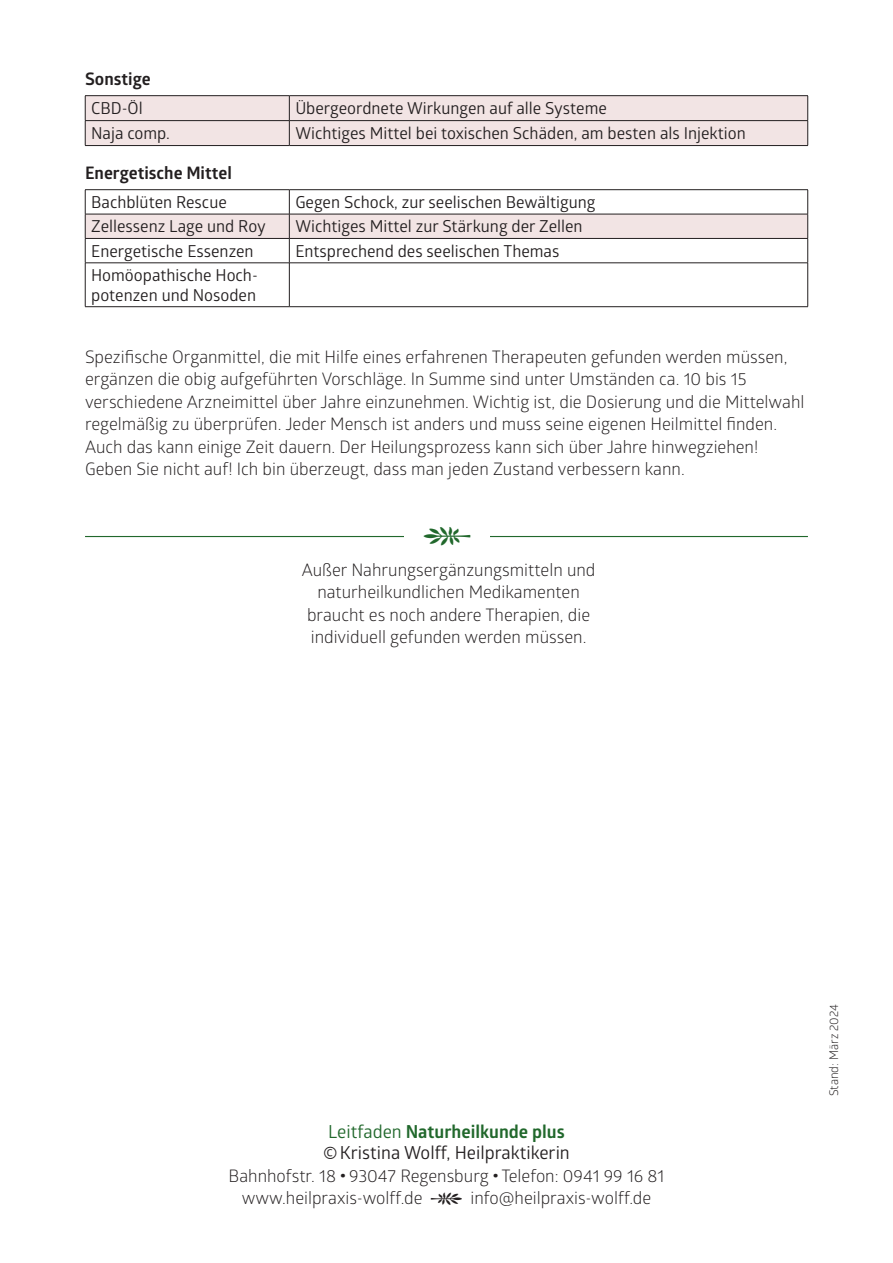
<style>
.page{position:relative;width:893px;height:1263px;background:#fff}
.page>*{position:absolute;margin:0;border:0;box-sizing:border-box;transform-origin:0 0}
.t1{font:18px/21.6px "Glober";color:#231f20}
.t2{font:17.25px/22.5px "Glober";color:#231f20}
.t3{font:700 17.25px "Glober";color:#231f20}
.t4{font:16.5px/19.5px "Glober";color:#231f20}
.t5{font:12px "Glober";color:#231f20}
.s1{color:#21682c}
.s2{font-weight:700;color:#21682c}
.s3{font-family:"Bosobogolo";font-weight:900}
</style>
<div class="page">
<hr style="left:85px;top:95px;width:204px;height:1px;background:#231f20">
<hr style="left:289px;top:95px;width:519px;height:1px;background:#231f20">
<div style="left:85px;top:96px;width:723px;height:49px;background:#f2e4e4"></div>
<hr style="left:85px;top:145px;width:204px;height:1px;background:#231f20">
<hr style="left:289px;top:145px;width:519px;height:1px;background:#231f20">
<hr style="left:85px;top:189px;width:204px;height:1px;background:#231f20">
<hr style="left:289px;top:189px;width:519px;height:1px;background:#231f20">
<svg style="left:85px;top:190px;width:723px;height:73px"></svg>
<hr style="left:85px;top:263px;width:204px;height:1px;background:#231f20">
<hr style="left:85px;top:263px;width:1px;height:43px;background:#231f20">
<hr style="left:289px;top:263px;width:519px;height:1px;background:#231f20">
<hr style="left:289px;top:263px;width:1px;height:43px;background:#231f20">
<hr style="left:807px;top:263px;width:1px;height:43px;background:#231f20">
<hr style="left:85px;top:306px;width:204px;height:1px;background:#231f20">
<hr style="left:289px;top:306px;width:519px;height:1px;background:#231f20">
<hr style="left:85px;top:536px;width:723px;height:1px;background:#21682c">
<div style="left:405px;top:517px;width:85px;height:34px;background:#fff"></div>
<p class="t3" style="left:85px;top:67px;width:67px">Sonstige</p>
<p class="t4" style="left:91px;top:98px;width:53px">CBD-Öl</p>
<p class="t4" style="left:295px;top:98px;width:313px">Übergeordnete Wirkungen auf alle Systeme</p>
<p class="t4" style="left:91px;top:123px;width:80px">Naja comp.</p>
<p class="t4" style="left:295px;top:123px;width:452px">Wichtiges Mittel bei toxischen Schäden, am besten als Injektion</p>
<p class="t3" style="left:85px;top:161px;width:148px">Energetische Mittel</p>
<p class="t4" style="left:91px;top:192px;width:137px">Bachblüten Rescue</p>
<p class="t4" style="left:295px;top:192px;width:302px">Gegen Schock, zur seelischen Bewältigung</p>
<p class="t4" style="left:91px;top:216px;width:176px">Zellessenz Lage und Roy</p>
<p class="t4" style="left:295px;top:216px;width:289px">Wichtiges Mittel zur Stärkung der Zellen</p>
<p class="t4" style="left:91px;top:240px;width:164px">Energetische Essenzen</p>
<p class="t4" style="left:295px;top:240px;width:266px">Entsprechend des seelischen Themas</p>
<p class="t4" style="left:91px;top:265px;width:168px">Homöopathische Hoch&shy;potenzen und Nosoden</p>
<p class="t2" style="left:85px;top:345px;width:721px">Spezifische Organmittel, die mit Hilfe eines erfahrenen Therapeuten gefunden werden müssen, ergänzen die obig aufgeführten Vorschläge. In Summe sind unter Umständen ca. 10 bis 15 verschiedene Arzneimittel über Jahre einzunehmen. Wichtig ist, die Dosierung und die Mittelwahl regelmäßig zu überprüfen. Jeder Mensch ist anders und muss seine eigenen Heilmittel finden.<br>Auch das kann einige Zeit dauern. Der Heilungsprozess kann sich über Jahre hinwegziehen!<br>Geben Sie nicht auf! Ich bin überzeugt, dass man jeden Zustand verbessern kann.</p>
<p class="t2" style="left:302px;top:557px;width:295px;text-align:center">Außer Nahrungsergänzungsmitteln und naturheilkundlichen Medikamenten braucht es noch andere Therapien, die individuell gefunden werden müssen.</p>
<p class="t1" style="left:323px;top:1120px;width:248px"><span class="s1">Leitfaden</span> <span class="s2">Naturheilkunde plus </span>©Kristina Wolff, Heilpraktikerin</p>
<p class="t2" style="left:242px;top:1164px;width:424px;text-indent:-13px">Bahnhofstr. 18 <span class="s3">·</span> 93047 Regensburg <span class="s3">·</span> Telefon: 0941 99 16 81 www.heilpraxis-wolff.de</p>
<p class="t2" style="left:470px;top:1186px;width:182px">info@heilpraxis-wolff.de</p>
<p class="t5" style="left:825px;top:1096px;width:93px;rotate:-90deg">Stand: März 2024</p>
</div>
